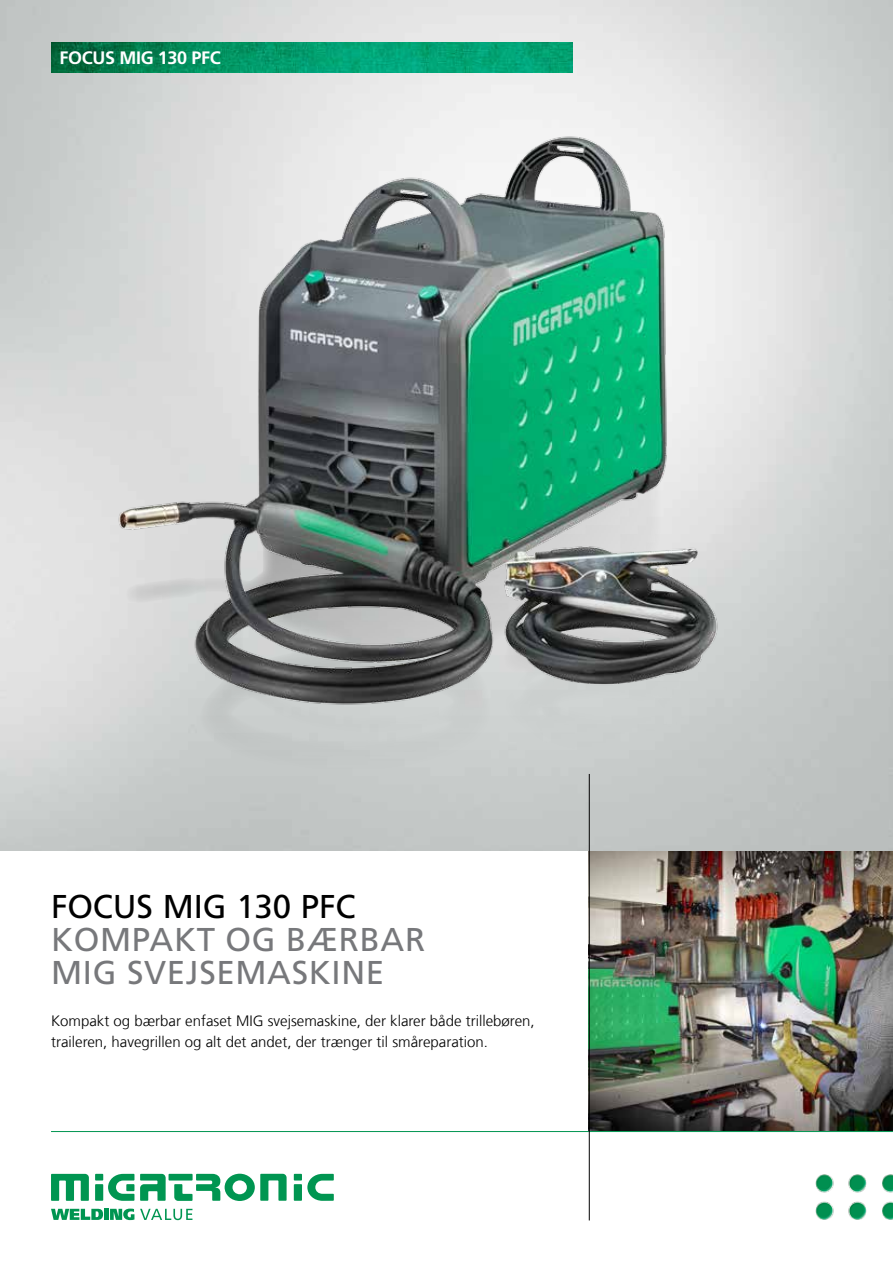
<style>
.page{position:relative;width:893px;height:1263px;background:#fff}
.page>*{position:absolute;margin:0;border:0;box-sizing:border-box;transform-origin:0 0}
.t1{font:33px/33px "Frutiger LT Pro";letter-spacing:.02em;color:#77787b}
.t2{font:33px "Frutiger LT Pro";letter-spacing:-.005em;color:#000}
.t3{font:700 18px "Frutiger LT Pro";letter-spacing:-.02em;color:#fff}
.t4{font:300 15px/21px "Frutiger LT Com";color:#000}
</style>
<div class="page">
<img style="left:590px;top:851px;width:303px;height:280px">
<img style="left:0;top:0;width:893px;height:850px">
<img style="left:51px;top:43px;width:522px;height:29px">
<div style="left:95px;top:1174px;width:8px;height:6px;background:#009551"></div>
<div style="left:95px;top:1184px;width:8px;height:17px;background:#009551"></div>
<div style="left:294px;top:1174px;width:8px;height:6px;background:#009551"></div>
<div style="left:294px;top:1184px;width:8px;height:17px;background:#009551"></div>
<svg style="left:108px;top:1174px;width:26px;height:27px"></svg>
<svg style="left:307px;top:1174px;width:27px;height:27px"></svg>
<svg style="left:140px;top:1174px;width:26px;height:27px"></svg>
<svg style="left:51px;top:1174px;width:38px;height:27px"></svg>
<div style="left:169px;top:1174px;width:24px;height:6px;background:#009551"></div>
<svg style="left:174px;top:1174px;width:113px;height:27px"></svg>
<svg style="left:51px;top:1209px;width:52px;height:11px"></svg>
<div style="left:104px;top:1209px;width:5px;height:11px;background:#009551"></div>
<svg style="left:110px;top:1208px;width:24px;height:12px"></svg>
<svg style="left:140px;top:1209px;width:52px;height:11px"></svg>
<img style="left:815px;top:1174px;width:78px;height:46px">
<hr style="left:51px;top:1131px;width:842px;height:1px;background:#009551">
<hr style="left:589px;top:774px;width:1px;height:446px;background:#000">
<div style="left:118px;top:711px;width:598px;height:72px;background:#c9cdcc"></div>
<img style="left:111px;top:132px;width:613px;height:579px">
<p class="t3" style="left:60px;top:47px;width:163px">FOCUS MIG 130 PFC</p>
<h1 class="t2" style="left:51px;top:887px;width:306px">FOCUS MIG 130 PFC</h1>
<h1 class="t1" style="left:51px;top:923px;width:376px">KOMPAKT OG BÆRBAR<br>MIG SVEJSEMASKINE</h1>
<p class="t4" style="left:51px;top:1010px;width:485px">Kompakt og bærbar enfaset MIG svejsemaskine, der klarer både trillebøren, traileren, havegrillen og alt det andet, der trænger til småreparation.</p>
</div>
